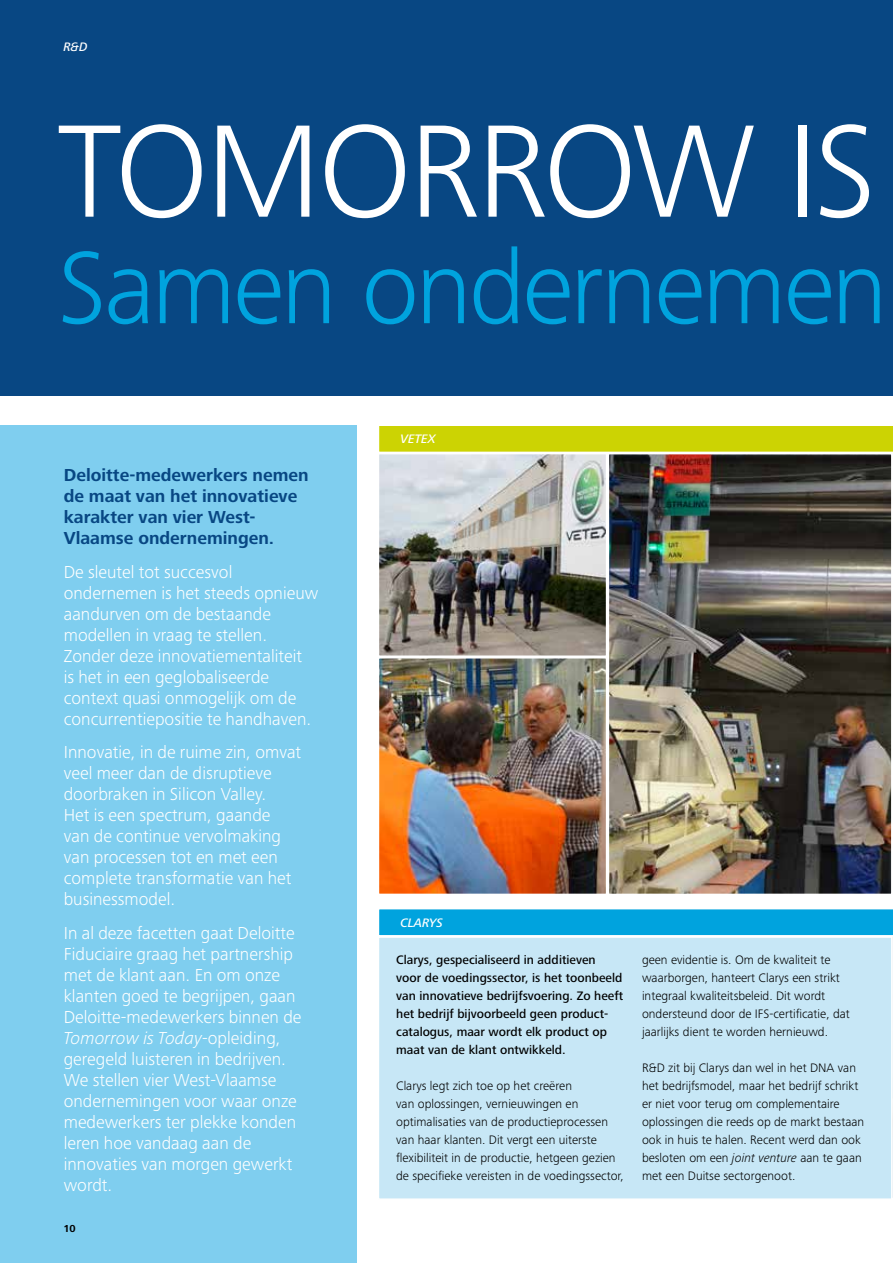
<style>
.page{position:relative;width:893px;height:1263px;background:#fff}
.page>*{position:absolute;margin:0;border:0;box-sizing:border-box;transform-origin:0 0}
.t1{font:300 136.5px "Frutiger Next Pro";letter-spacing:-.035em;color:#fff}
.t2{font:300 106.5px "Frutiger Next Pro";letter-spacing:-.03em;color:#00a3de}
.t3{font:300 18px/21px "Frutiger Next Pro";color:#fff}
.t4{font:700 18px/21px "Frutiger Next Pro";color:#084783}
.t5{font:300 12.75px/18px "Frutiger Next Pro";color:#000}
.t6{font:500 12.75px/18px "Frutiger Next Pro";color:#000}
.t7{font:italic 500 12.75px "Frutiger Next Pro";color:#fff}
.t8{font:700 10.5px "Frutiger Next Pro";color:#000}
.s1{font-style:italic}
</style>
<div class="page">
<div style="left:0;top:425px;width:357px;height:838px;background:#7fceef"></div>
<div style="left:0;top:0;width:893px;height:395px;background:#084783"></div>
<img style="left:381px;top:456px;width:223px;height:198px">
<div style="left:378px;top:453px;width:229px;height:204px;border:2px solid #fff"></div>
<img style="left:611px;top:456px;width:278px;height:436px">
<div style="left:608px;top:453px;width:284px;height:442px;border:2px solid #fff"></div>
<img style="left:381px;top:660px;width:223px;height:232px">
<div style="left:378px;top:657px;width:229px;height:238px;border:2px solid #fff"></div>
<div style="left:379px;top:426px;width:514px;height:26px;background:#ccd303"></div>
<svg style="left:379px;top:909px;width:514px;height:290px;background:#b6e1f4"></svg>
<p class="t7" style="left:63px;top:40px;width:26px">R&amp;D</p>
<h1 class="t1" style="left:57px;top:93px;width:821px">TOMORROW IS</h1>
<h2 class="t2" style="left:57px;top:227px;width:832px">Samen ondernemen</h2>
<p class="t4" style="left:64px;top:464px;width:246px">Deloitte-medewerkers nemen de maat van het innovatieve karakter van vier West-<br>Vlaamse ondernemingen.</p>
<p class="t3" style="left:64px;top:561px;width:256px">De sleutel tot succesvol ondernemen is het steeds opnieuw aandurven om de bestaande modellen in vraag te stellen.<br>Zonder deze innovatiementaliteit<br>is het in een geglobaliseerde context quasi onmogelijk om de concurrentiepositie te handhaven.</p>
<p class="t3" style="left:64px;top:742px;width:239px">Innovatie, in de ruime zin, omvat veel meer dan de disruptieve doorbraken in Silicon Valley.<br>Het is een spectrum, gaande<br>van de continue vervolmaking van processen tot en met een complete transformatie van het businessmodel.</p>
<p class="t3" style="left:64px;top:923px;width:239px">In al deze facetten gaat Deloitte<br>Fiduciaire graag het partnership met de klant aan. En om onze klanten goed te begrijpen, gaan<br>Deloitte-medewerkers binnen de<br><span class="s1">Tomorrow is Today</span>-opleiding, geregeld luisteren in bedrijven.<br>We stellen vier West-Vlaamse ondernemingen voor waar onze medewerkers ter plekke konden leren hoe vandaag aan de innovaties van morgen gewerkt wordt.</p>
<p class="t8" style="left:63px;top:1222px;width:14px">10</p>
<p class="t7" style="left:400px;top:432px;width:37px">VETEX</p>
<p class="t7" style="left:400px;top:915px;width:44px">CLARYS</p>
<p class="t6" style="left:396px;top:951px;width:228px">Clarys, gespecialiseerd in additieven voor de voedingssector, is het toonbeeld van innovatieve bedrijfsvoering. Zo heeft het bedrijf bijvoorbeeld geen product&shy;catalogus, maar wordt elk product op maat van de klant ontwikkeld.</p>
<p class="t5" style="left:396px;top:1077px;width:229px">Clarys legt zich toe op het creëren<br>van oplossingen, vernieuwingen en optimalisaties van de productieprocessen van haar klanten. Dit vergt een uiterste flexibiliteit in de productie, hetgeen gezien de specifieke vereisten in de voedingssector,</p>
<p class="t5" style="left:642px;top:951px;width:209px">geen evidentie is. Om de kwaliteit te waarborgen, hanteert Clarys een strikt integraal kwaliteitsbeleid. Dit wordt ondersteund door de IFS-certificatie, dat jaarlijks dient te worden hernieuwd.</p>
<p class="t5" style="left:642px;top:1059px;width:224px">R&amp;D zit bij Clarys dan wel in het DNA van het bedrijfsmodel, maar het bedrijf schrikt er niet voor terug om complementaire oplossingen die reeds op de markt bestaan ook in huis te halen. Recent werd dan ook besloten om een <span class="s1">joint venture</span> aan te gaan met een Duitse sectorgenoot.</p>
</div>
